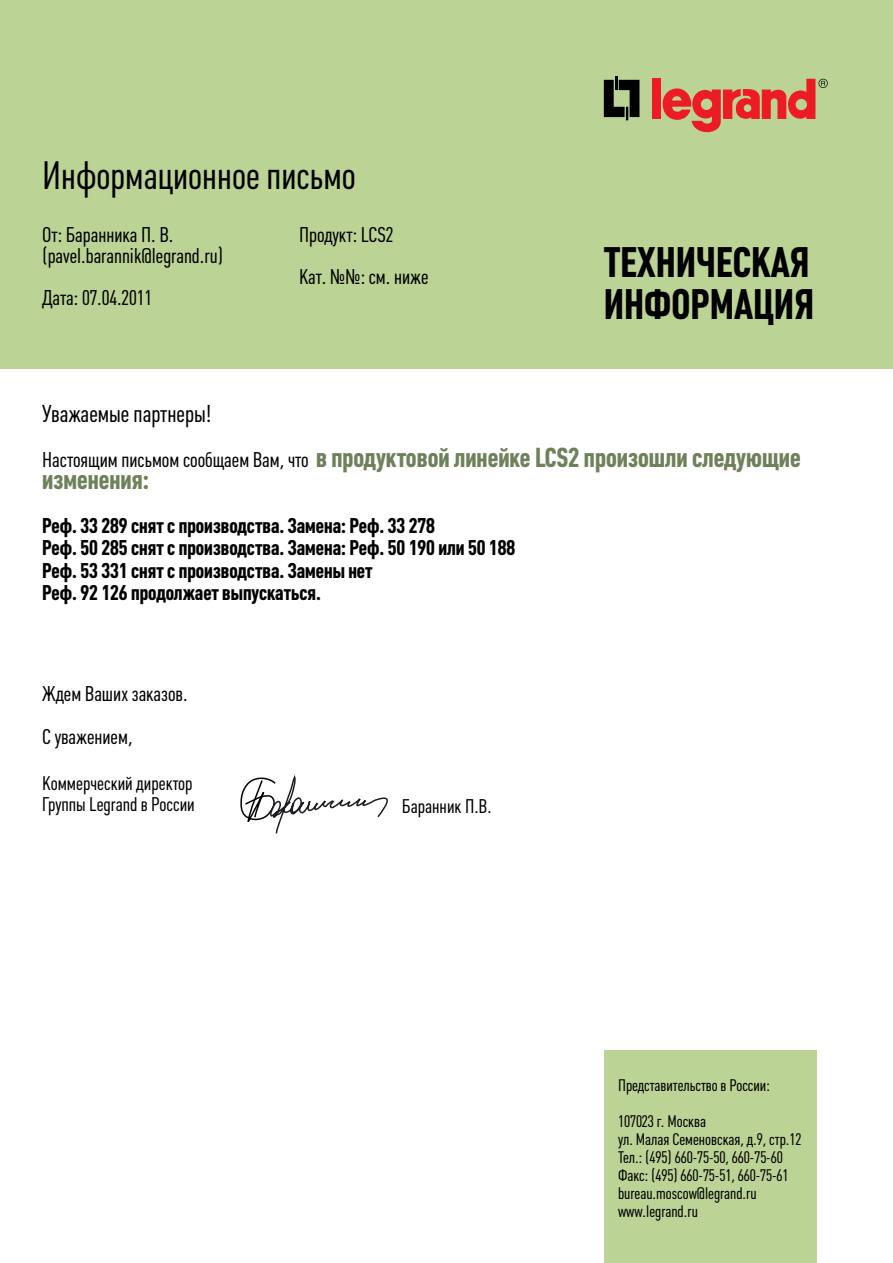
<style>
.page{position:relative;width:893px;height:1263px;background:#bbd395}
.page>*{position:absolute;margin:0;border:0;box-sizing:border-box;transform-origin:0 0}
.t1{font:700 42px/42px "Plumb Condensed";color:#000}
.t2{font:39px "Plumb Condensed";color:#000}
.t3{font:700 27px/22.5px "Plumb Condensed";color:#6e815a}
.t4{font:24px "Plumb Condensed";color:#000}
.t5{font:700 21px/22.5px "Plumb Condensed";color:#000}
.t6{font:21px/42px "Plumb Condensed";color:#000}
.t7{font:19.5px/21px "Plumb Condensed";color:#000}
.t8{font:16.5px/18px "Plumb Condensed";color:#000}
.s1{font-weight:400;font-size:21px;color:#000}
</style>
<div class="page">
<div style="left:0;top:370px;width:893px;height:893px;background:#fff"></div>
<svg style="left:604px;top:77px;width:35px;height:43px"></svg>
<div style="left:652px;top:79px;width:9px;height:40px;background:#ed1c24"></div>
<svg style="left:663px;top:79px;width:165px;height:53px"></svg>
<div style="left:604px;top:1050px;width:212px;height:213px;background:#bbd395"></div>
<svg style="left:240px;top:775px;width:148px;height:59px"></svg>
<h2 class="t2" style="left:42px;top:155px;width:315px">Информационное письмо</h2>
<p class="t6" style="left:42px;top:224px;width:183px;line-height:21px">От: Баранника П. В. (pavel.barannik@legrand.ru)</p>
<p class="t6" style="left:42px;top:277px;width:111px">Дата: 07.04.2011</p>
<h3 class="t4" style="left:42px;top:401px;width:171px">Уважаемые партнеры!</h3>
<p class="t6" style="left:299px;top:214px;width:131px">Продукт: LCS2<br>Кат. №№: см. ниже</p>
<h1 class="t1" style="left:604px;top:241px;width:212px">ТЕХНИЧЕСКАЯ<br>ИНФОРМАЦИЯ</h1>
<h3 class="t3" style="left:42px;top:446px;width:760px"><span class="s1">Настоящим письмом сообщаем Вам, что</span> в продуктовой линейке LCS2 произошли следующие изменения:</h3>
<p class="t5" style="left:42px;top:514px;width:474px">Реф. 33 289 снят с производства. Замена: Реф. 33 278<br>Реф. 50 285 снят с производства. Замена: Реф. 50 190 или 50 188<br>Реф. 53 331 снят с производства. Замены нет<br>Реф. 92 126 продолжает выпускаться.</p>
<p class="t6" style="left:42px;top:673px;width:147px">Ждем Ваших заказов.</p>
<p class="t6" style="left:42px;top:716px;width:92px">С уважением,</p>
<p class="t7" style="left:42px;top:774px;width:154px">Коммерческий директор<br>Группы Legrand в России</p>
<p class="t7" style="left:402px;top:796px;width:91px">Баранник П.В.</p>
<p class="t8" style="left:618px;top:1068px;width:153px;line-height:36px">Представительство в России:<br>107023 г. Москва</p>
<p class="t8" style="left:618px;top:1131px;width:185px">ул. Малая Семеновская, д.9, стр.12<br>Тел.: (495) 660-75-50, 660-75-60<br>Факс: (495) 660-75-51, 660-75-61 bureau.moscow@legrand.ru www.legrand.ru</p>
</div>
